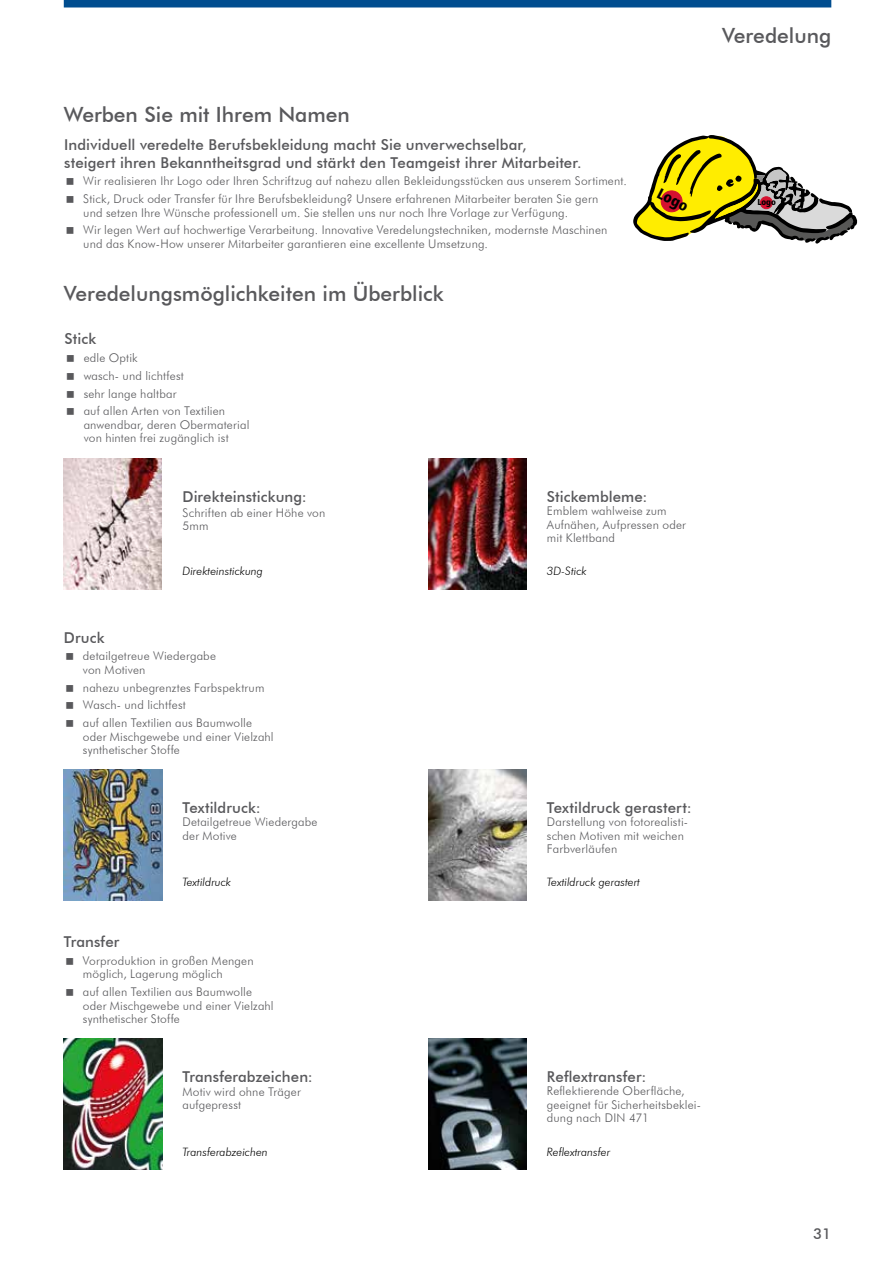
<style>
.page{position:relative;width:893px;height:1263px;background:#fff}
.page>*{position:absolute;margin:0;border:0;box-sizing:border-box;transform-origin:0 0}
.t1{font:500 21px "Futura BT";color:#59595c}
.t2{font:800 condensed 15.75px "Frutiger Next Pro";color:#000}
.t3{font:500 15px/17.7px "Futura BT";letter-spacing:.005em;color:#59595c}
.t4{font:300 12px/13.5px "Futura BT";letter-spacing:.015em;color:#59595c}
.t5{font:italic 300 11.55px "Futura BT";color:#000}
.t6{font:800 condensed 9px "Frutiger Next Pro";color:#000}
</style>
<div class="page">
<svg style="left:64px;top:0;width:767px;height:8px;background:#0f5895"></svg>
<img style="left:64px;top:458px;width:98px;height:131px">
<img style="left:64px;top:769px;width:98px;height:131px">
<img style="left:428px;top:769px;width:98px;height:131px">
<img style="left:64px;top:1038px;width:98px;height:131px">
<img style="left:428px;top:1038px;width:98px;height:131px">
<img style="left:428px;top:458px;width:98px;height:131px">
<svg style="left:633px;top:135px;width:224px;height:109px"></svg>
<div style="left:760px;top:197px;width:12px;height:12px;background:#d51130;border-radius:50%"></div>
<div style="left:760px;top:196px;width:13px;height:13px;border:1px solid #d51130;border-radius:50%"></div>
<h1 class="t1" style="left:64px;top:102px;width:288px">Werben Sie mit Ihrem Namen</h1>
<p class="t3" style="left:64px;top:136px;width:519px">Individuell veredelte Berufsbekleidung macht Sie unverwechselbar, steigert ihren Bekanntheitsgrad und stärkt den Teamgeist ihrer Mitarbeiter.</p>
<p class="t4" style="left:83px;top:172px;width:545px;line-height:17.7px">Wir realisieren Ihr Logo oder Ihren Schriftzug auf nahezu allen Bekleidungsstücken aus unserem Sortiment.<br>Stick, Druck oder Transfer für Ihre Berufsbekleidung? Unsere erfahrenen Mitarbeiter beraten Sie gern</p>
<p class="t4" style="left:83px;top:203px;width:526px;line-height:17.7px">und setzen Ihre Wünsche professionell um. Sie stellen uns nur noch Ihre Vorlage zur Verfügung.<br>Wir legen Wert auf hochwertige Verarbeitung. Innovative Veredelungstechniken, modernste Maschinen</p>
<p class="t4" style="left:83px;top:237px;width:406px">und das Know-How unserer Mitarbeiter garantieren eine excellente Umsetzung.</p>
<h1 class="t1" style="left:64px;top:280px;width:381px">Veredelungsmöglichkeiten im Überblick</h1>
<p class="t3" style="left:65px;top:330px;width:33px">Stick</p>
<p class="t4" style="left:84px;top:349px;width:143px;line-height:17.7px">edle Optik<br>wasch- und lichtfest<br>sehr lange haltbar<br>auf allen Arten von Textilien</p>
<p class="t4" style="left:84px;top:418px;width:167px">anwendbar, deren Obermaterial von hinten frei zugänglich ist</p>
<h1 class="t1" style="left:722px;top:23px;width:111px">Veredelung</h1>
<h2 class="t2" style="left:662px;top:184px;width:34px;rotate:27deg">Logo</h2>
<p class="t6" style="left:757px;top:197px;width:20px">Logo</p>
<p class="t3" style="left:182px;top:487px;width:126px">Direkteinstickung:</p>
<p class="t4" style="left:182px;top:505px;width:144px">Schriften ab einer Höhe von<br>5mm</p>
<p class="t3" style="left:547px;top:487px;width:102px">Stickembleme:</p>
<p class="t4" style="left:547px;top:504px;width:141px">Emblem wahlweise zum<br>Aufnähen, Aufpressen oder mit Klettband</p>
<p class="t5" style="left:182px;top:564px;width:82px">Direkteinstickung</p>
<p class="t5" style="left:547px;top:564px;width:41px">3D-Stick</p>
<p class="t3" style="left:64px;top:628px;width:42px">Druck</p>
<p class="t4" style="left:83px;top:649px;width:135px">detailgetreue Wiedergabe von Motiven</p>
<p class="t4" style="left:83px;top:678px;width:183px;line-height:17.7px">nahezu unbegrenztes Farbspektrum<br>Wasch- und lichtfest<br>auf allen Textilien aus Baumwolle</p>
<p class="t4" style="left:83px;top:729px;width:192px">oder Mischgewebe und einer Vielzahl synthetischer Stoffe</p>
<p class="t3" style="left:182px;top:798px;width:80px">Textildruck:</p>
<p class="t4" style="left:182px;top:815px;width:137px">Detailgetreue Wiedergabe der Motive</p>
<p class="t3" style="left:547px;top:798px;width:146px">Textildruck gerastert:</p>
<p class="t4" style="left:547px;top:815px;width:143px">Darstellung von fotorealisti&shy;schen Motiven mit weichen<br>Farbverläufen</p>
<p class="t5" style="left:182px;top:875px;width:50px">Textildruck</p>
<p class="t5" style="left:547px;top:875px;width:95px">Textildruck gerastert</p>
<p class="t3" style="left:64px;top:933px;width:57px">Transfer</p>
<p class="t4" style="left:83px;top:954px;width:172px">Vorproduktion in großen Mengen möglich, Lagerung möglich</p>
<p class="t4" style="left:83px;top:985px;width:192px">auf allen Textilien aus Baumwolle oder Mischgewebe und einer Vielzahl synthetischer Stoffe</p>
<p class="t3" style="left:182px;top:1068px;width:132px">Transferabzeichen:</p>
<p class="t4" style="left:182px;top:1085px;width:120px">Motiv wird ohne Träger aufgepresst</p>
<p class="t5" style="left:182px;top:1144px;width:87px">Transferabzeichen</p>
<p class="t3" style="left:547px;top:1068px;width:101px">Reflextransfer:</p>
<p class="t4" style="left:547px;top:1084px;width:156px">Reflektierende Oberfläche, geeignet für Sicherheitsbeklei&shy;dung nach DIN 471</p>
<p class="t5" style="left:547px;top:1144px;width:65px">Reflextransfer</p>
<p class="t3" style="left:813px;top:1224px;width:20px">31</p>
</div>
